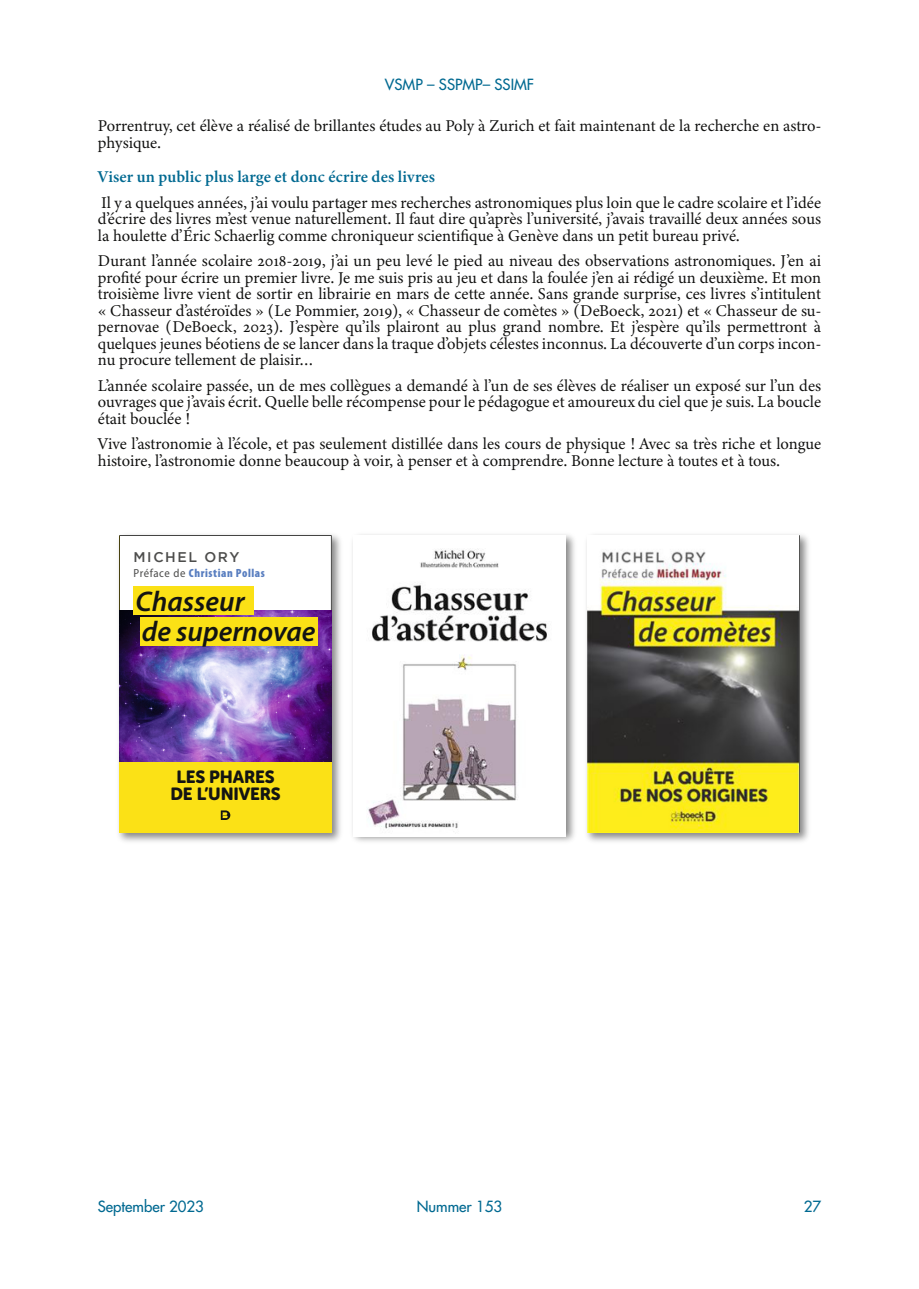
<style>
.page{position:relative;width:919px;height:1289px;background:#fff}
.page>*{position:absolute;margin:0;border:0;box-sizing:border-box;transform-origin:0 0}
.t1{font:italic 600 28.5px/30.5px "Myriad Pro";color:#131413}
.t2{font:17.55px/17.5px "Museo Sans Rounded 900";letter-spacing:-.01em;color:#131413;text-align:center}
.t3{font:16.5px/16.5px "Minion 3";color:#0f0f0e;text-align:justify}
.t4{font:600 16.5px "Minion 3";letter-spacing:.005em;color:#006991}
.t5{font:500 15px "Futura Std";color:#006991}
.t6{font:500 13.95px "Gotham";letter-spacing:.115em;color:#4d4d4c}
.t7{font:900 condensed 11.85px "Myriad Pro";letter-spacing:.05em;color:#597ec0}
.s1{font-weight:400;font-stretch:semi-condensed;font-size:11.7px;color:#4d4d4c}
</style>
<div class="page">
<img style="left:118px;top:534px;width:223px;height:308px">
<svg style="left:119px;top:535px;width:212px;height:75px"></svg>
<img style="left:119px;top:610px;width:213px;height:152px">
<div style="left:119px;top:762px;width:213px;height:70px;background:#fbe116"></div>
<svg style="left:221px;top:810px;width:9px;height:10px"></svg>
<div style="left:133px;top:586px;width:121px;height:28px;background:#fbe116"></div>
<div style="left:140px;top:617px;width:177px;height:28px;background:#fbe116"></div>
<img style="left:586px;top:534px;width:223px;height:308px">
<img style="left:587px;top:535px;width:211px;height:297px">
<img style="left:352px;top:534px;width:223px;height:308px">
<img style="left:353px;top:535px;width:213px;height:301px">
<p class="t5" style="left:385px;top:77px;width:151px">VSMP – SSPMP– SSIMF</p>
<p class="t3" style="left:98px;top:119px;width:724px">Porrentruy, cet élève a réalisé de brillantes études au Poly à Zurich et fait maintenant de la recherche en astro&shy;physique.</p>
<p class="t4" style="left:98px;top:170px;width:339px">Viser un public plus large et donc écrire des livres</p>
<p class="t3" style="left:98px;top:196px;width:724px">Il y a quelques années, j’ai voulu partager mes recherches astronomiques plus loin que le cadre scolaire et l’idée d’écrire des livres m’est venue naturellement. Il faut dire qu’après l’université, j’avais travaillé deux années sous la houlette d’Éric Schaerlig comme chroniqueur scientifique à Genève dans un petit bureau privé.</p>
<p class="t3" style="left:98px;top:254px;width:724px">Durant l’année scolaire 2018-2019, j’ai un peu levé le pied au niveau des observations astronomiques. J’en ai profité pour écrire un premier livre. Je me suis pris au jeu et dans la foulée j’en ai rédigé un deuxième. Et mon troisième livre vient de sortir en librairie en mars de cette année. Sans grande surprise, ces livres s’intitulent « Chasseur d’astéroïdes » (Le Pommier, 2019), « Chasseur de comètes » (DeBoeck, 2021) et « Chasseur de su&shy;pernovae (DeBoeck, 2023). J’espère qu’ils plairont au plus grand nombre. Et j’espère qu’ils permettront à quelques jeunes béotiens de se lancer dans la traque d’objets célestes inconnus. La découverte d’un corps incon&shy;nu procure tellement de plaisir…</p>
<p class="t3" style="left:98px;top:379px;width:724px">L’année scolaire passée, un de mes collègues a demandé à l’un de ses élèves de réaliser un exposé sur l’un des ouvrages que j’avais écrit. Quelle belle récompense pour le pédagogue et amoureux du ciel que je suis. La boucle était bouclée !</p>
<p class="t3" style="left:98px;top:437px;width:724px">Vive l’astronomie à l’école, et pas seulement distillée dans les cours de physique ! Avec sa très riche et longue histoire, l’astronomie donne beaucoup à voir, à penser et à comprendre. Bonne lecture à toutes et à tous.</p>
<p class="t6" style="left:133px;top:549px;width:107px">MICHEL ORY</p>
<h1 class="t1" style="left:136px;top:585px;width:181px">Chasseur<br>de supernovae</h1>
<p class="t7" style="left:133px;top:565px;width:133px"><span class="s1">Préface de</span> Christian Pollas</p>
<p class="t2" style="left:170px;top:768px;width:112px">LES PHARES<br>DE L’UNIVERS</p>
<p class="t5" style="left:98px;top:1199px;width:108px">September 2023</p>
<p class="t5" style="left:417px;top:1199px;width:87px">Nummer 153</p>
<p class="t5" style="left:803px;top:1199px;width:19px">27</p>
</div>
